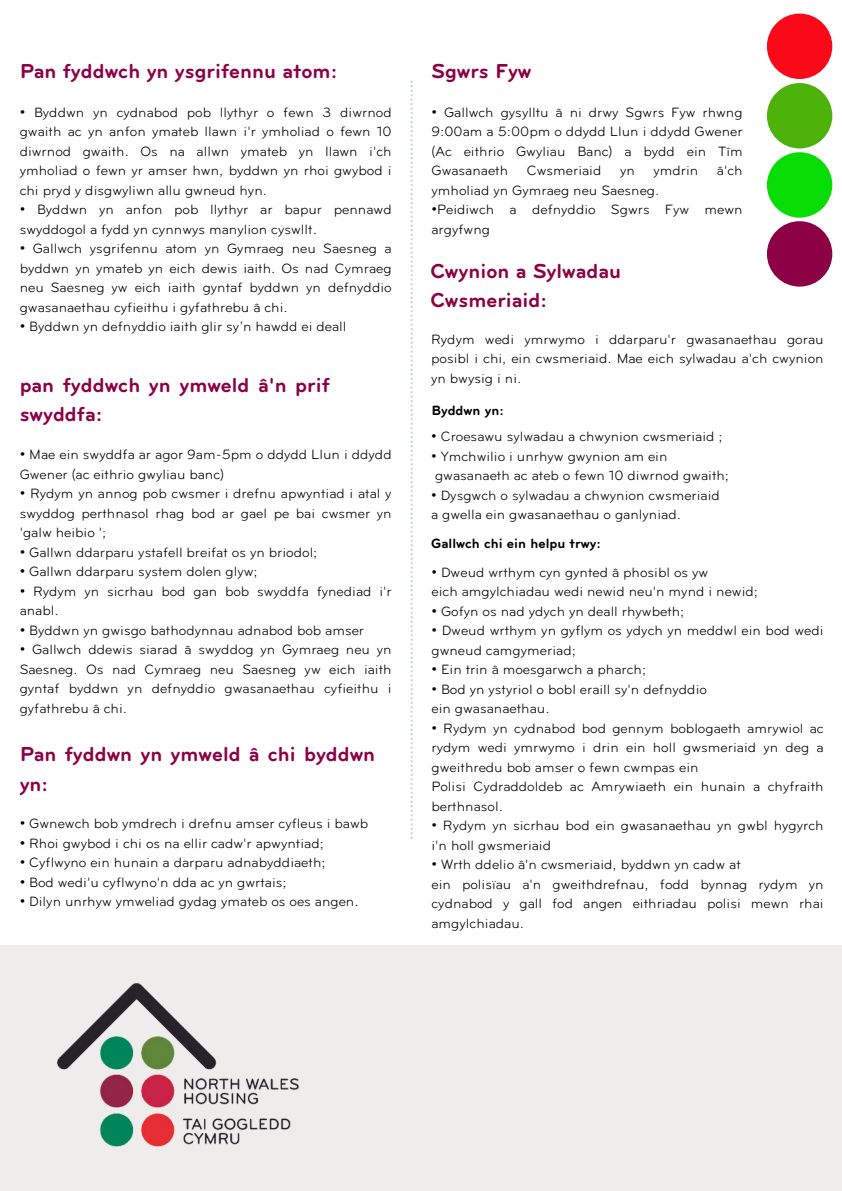
<style>
.page{position:relative;width:842px;height:1191px;background:#fff}
.page>*{position:absolute;margin:0;border:0;box-sizing:border-box;transform-origin:0 0}
.t1{font:700 21px/29.2px "Bryant";color:#8c0046}
.t2{font:14px/19.5px "Bryant";color:#000;text-align:justify}
.t3{font:700 14px "Bryant";color:#000}
</style>
<div class="page">
<svg style="left:410px;top:80px;width:3px;height:758px"></svg>
<div style="left:0;top:945px;width:842px;height:245px;background:#efecec"></div>
<div style="left:767px;top:221px;width:65px;height:65px;background:#8c0046;border-radius:50%"></div>
<div style="left:767px;top:152px;width:65px;height:66px;background:#07dc04;border-radius:50%"></div>
<div style="left:767px;top:83px;width:65px;height:65px;background:#4db30b;border-radius:50%"></div>
<div style="left:767px;top:14px;width:65px;height:65px;background:#fa0a19;border-radius:50%"></div>
<img style="left:56px;top:983px;width:243px;height:164px">
<p class="t1" style="left:20px;top:58px;width:319px">Pan fyddwch yn ysgrifennu atom:</p>
<p class="t2" style="left:20px;top:104px;width:374px">• Byddwn yn cydnabod pob llythyr o fewn 3 diwrnod gwaith ac yn anfon ymateb llawn i'r ymholiad o fewn 10 diwrnod gwaith. Os na allwn ymateb yn llawn i'ch ymholiad o fewn yr amser hwn, byddwn yn rhoi gwybod i chi pryd y disgwyliwn allu gwneud hyn.</p>
<p class="t2" style="left:20px;top:201px;width:374px">• Byddwn yn anfon pob llythyr ar bapur pennawd swyddogol a fydd yn cynnwys manylion cyswllt.</p>
<p class="t2" style="left:20px;top:240px;width:374px">• Gallwch ysgrifennu atom yn Gymraeg neu Saesneg a byddwn yn ymateb yn eich dewis iaith. Os nad Cymraeg neu Saesneg yw eich iaith gyntaf byddwn yn defnyddio gwasanaethau cyfieithu i gyfathrebu â chi.</p>
<p class="t2" style="left:20px;top:318px;width:328px">• Byddwn yn defnyddio iaith glir sy’n hawdd ei deall</p>
<p class="t1" style="left:20px;top:372px;width:312px">pan fyddwch yn ymweld â'n prif swyddfa:</p>
<p class="t2" style="left:20px;top:446px;width:374px">• Mae ein swyddfa ar agor 9am-5pm o ddydd Llun i ddydd<br>Gwener (ac eithrio gwyliau banc)</p>
<p class="t2" style="left:20px;top:485px;width:374px">• Rydym yn annog pob cwsmer i drefnu apwyntiad i atal y swyddog perthnasol rhag bod ar gael pe bai cwsmer yn 'galw heibio ';</p>
<p class="t2" style="left:20px;top:543px;width:299px">• Gallwn ddarparu ystafell breifat os yn briodol;</p>
<p class="t2" style="left:20px;top:563px;width:240px">• Gallwn ddarparu system dolen glyw;</p>
<p class="t2" style="left:20px;top:582px;width:374px">• Rydym yn sicrhau bod gan bob swyddfa fynediad i'r anabl.</p>
<p class="t2" style="left:20px;top:621px;width:346px">• Byddwn yn gwisgo bathodynnau adnabod bob amser</p>
<p class="t2" style="left:20px;top:641px;width:374px">• Gallwch ddewis siarad â swyddog yn Gymraeg neu yn Saesneg. Os nad Cymraeg neu Saesneg yw eich iaith gyntaf byddwn yn defnyddio gwasanaethau cyfieithu i gyfathrebu â chi.</p>
<p class="t1" style="left:20px;top:741px;width:357px">Pan fyddwn yn ymweld â chi byddwn yn:</p>
<p class="t2" style="left:20px;top:814px;width:350px">• Gwnewch bob ymdrech i drefnu amser cyfleus i bawb</p>
<p class="t2" style="left:20px;top:834px;width:306px">• Rhoi gwybod i chi os na ellir cadw'r apwyntiad;</p>
<p class="t2" style="left:20px;top:853px;width:308px">• Cyflwyno ein hunain a darparu adnabyddiaeth;</p>
<p class="t2" style="left:20px;top:873px;width:269px">• Bod wedi'u cyflwyno'n dda ac yn gwrtais;</p>
<p class="t2" style="left:20px;top:892px;width:341px">• Dilyn unrhyw ymweliad gydag ymateb os oes angen.</p>
<p class="t1" style="left:431px;top:58px;width:102px">Sgwrs Fyw</p>
<p class="t2" style="left:431px;top:104px;width:313px">• Gallwch gysylltu â ni drwy Sgwrs Fyw rhwng 9:00am a 5:00pm o ddydd Llun i ddydd Gwener (Ac eithrio Gwyliau Banc) a bydd ein Tîm Gwasanaeth</p>
<p class="t2" style="left:527px;top:162px;width:76px">Cwsmeriaid</p>
<p class="t2" style="left:620px;top:162px;width:16px">yn</p>
<p class="t2" style="left:653px;top:162px;width:46px">ymdrin</p>
<p class="t2" style="left:717px;top:162px;width:27px">â'ch</p>
<p class="t2" style="left:431px;top:182px;width:230px">ymholiad yn Gymraeg neu Saesneg.</p>
<p class="t2" style="left:431px;top:201px;width:313px">•Peidiwch a defnyddio Sgwrs Fyw mewn argyfwng</p>
<p class="t1" style="left:430px;top:258px;width:192px">Cwynion a Sylwadau</p>
<p class="t1" style="left:430px;top:287px;width:118px">Cwsmeriaid:</p>
<p class="t2" style="left:431px;top:330px;width:394px">Rydym wedi ymrwymo i ddarparu'r gwasanaethau gorau posibl i chi, ein cwsmeriaid. Mae eich sylwadau a'ch cwynion yn bwysig i ni.</p>
<p class="t3" style="left:431px;top:405px;width:74px">Byddwn yn:</p>
<p class="t2" style="left:431px;top:428px;width:293px">• Croesawu sylwadau a chwynion cwsmeriaid ;</p>
<p class="t2" style="left:431px;top:447px;width:238px">• Ymchwilio i unrhyw gwynion am ein</p>
<p class="t2" style="left:435px;top:467px;width:296px">gwasanaeth ac ateb o fewn 10 diwrnod gwaith;</p>
<p class="t2" style="left:431px;top:486px;width:290px">• Dysgwch o sylwadau a chwynion cwsmeriaid</p>
<p class="t2" style="left:431px;top:506px;width:251px">a gwella ein gwasanaethau o ganlyniad.</p>
<p class="t3" style="left:431px;top:538px;width:171px">Gallwch chi ein helpu trwy:</p>
<p class="t2" style="left:431px;top:563px;width:278px">• Dweud wrthym cyn gynted â phosibl os yw</p>
<p class="t2" style="left:431px;top:583px;width:328px">eich amgylchiadau wedi newid neu'n mynd i newid;</p>
<p class="t2" style="left:431px;top:602px;width:255px">• Gofyn os nad ydych yn deall rhywbeth;</p>
<p class="t2" style="left:431px;top:622px;width:394px">• Dweud wrthym yn gyflym os ydych yn meddwl ein bod wedi gwneud camgymeriad;</p>
<p class="t2" style="left:431px;top:661px;width:216px">• Ein trin â moesgarwch a pharch;</p>
<p class="t2" style="left:431px;top:680px;width:277px">• Bod yn ystyriol o bobl eraill sy'n defnyddio</p>
<p class="t2" style="left:431px;top:700px;width:120px">ein gwasanaethau.</p>
<p class="t2" style="left:431px;top:719px;width:394px">• Rydym yn cydnabod bod gennym boblogaeth amrywiol ac rydym wedi ymrwymo i drin ein holl gwsmeriaid yn deg a gweithredu bob amser o fewn cwmpas ein</p>
<p class="t2" style="left:431px;top:778px;width:394px">Polisi Cydraddoldeb ac Amrywiaeth ein hunain a chyfraith berthnasol.</p>
<p class="t2" style="left:431px;top:817px;width:394px">• Rydym yn sicrhau bod ein gwasanaethau yn gwbl hygyrch i'n holl gwsmeriaid</p>
<p class="t2" style="left:431px;top:856px;width:311px">• Wrth ddelio â'n cwsmeriaid, byddwn yn cadw at</p>
<p class="t2" style="left:431px;top:875px;width:394px">ein polisïau a'n gweithdrefnau, fodd bynnag rydym yn cydnabod y gall fod angen eithriadau polisi mewn rhai amgylchiadau.</p>
</div>
